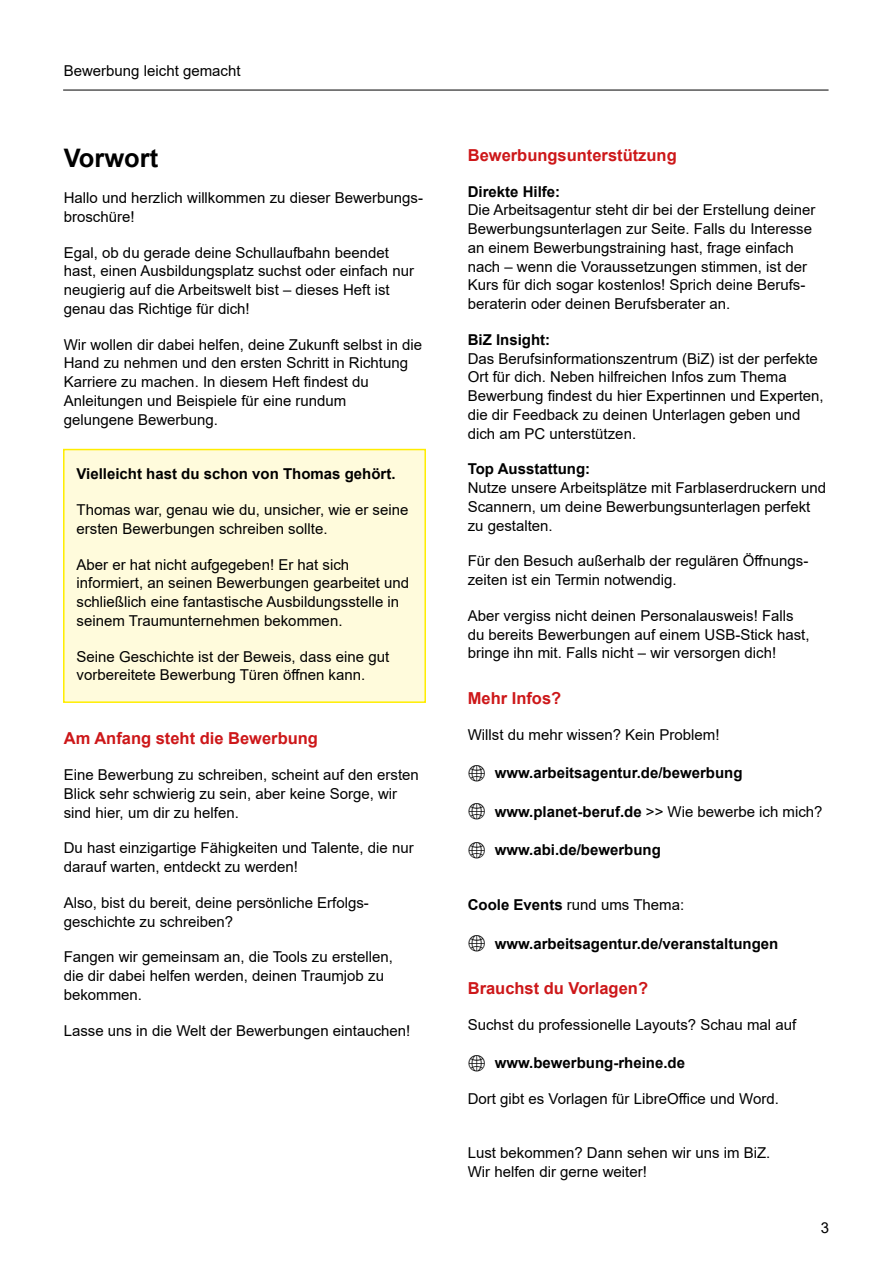
<style>
.page{position:relative;width:893px;height:1263px;background:#fff}
.page>*{position:absolute;margin:0;border:0;box-sizing:border-box;transform-origin:0 0}
._0-17PT-Überschrift-schwarz{font:700 25.5px "Arial";color:#000}
._0-Überschrift-rot-mit-kleiinemAbstand{font:700 16.5px "Arial";color:#cd1719}
.Standard-ohne-Absatz{font:15px/18.8px "Arial";color:#000}
.t1{font:700 15px "Arial";color:#000}
.s1{font-weight:700}
</style>
<div class="page">
<div style="left:63px;top:449px;width:363px;height:254px;background:#fffbdc;border:2px solid #ffed00"></div>
<hr style="left:63px;top:90px;width:765px;height:1px;background:#000">
<p class="Standard-ohne-Absatz" style="left:64px;top:61px;width:178px">Bewerbung leicht gemacht</p>
<p class="_0-17PT-Überschrift-schwarz" style="left:64px;top:140px;width:96px">Vorwort</p>
<p class="Standard-ohne-Absatz" style="left:64px;top:188px;width:361px">Hallo und herzlich willkommen zu dieser Bewerbungs&shy;broschüre!</p>
<p class="Standard-ohne-Absatz" style="left:64px;top:243px;width:352px">Egal, ob du gerade deine Schullaufbahn beendet hast, einen Ausbildungsplatz suchst oder einfach nur neugierig auf die Arbeitswelt bist – dieses Heft ist genau das Richtige für dich!</p>
<p class="Standard-ohne-Absatz" style="left:64px;top:335px;width:360px">Wir wollen dir dabei helfen, deine Zukunft selbst in die Hand zu nehmen und den ersten Schritt in Richtung Karriere zu machen. In diesem Heft findest du Anleitungen und Beispiele für eine rundum<br>gelungene Bewerbung.</p>
<p class="t1" style="left:77px;top:463px;width:320px">Vielleicht hast du schon von Thomas gehört.</p>
<p class="Standard-ohne-Absatz" style="left:77px;top:500px;width:333px">Thomas war, genau wie du, unsicher, wie er seine ersten Bewerbungen schreiben sollte.</p>
<p class="Standard-ohne-Absatz" style="left:77px;top:555px;width:334px">Aber er hat nicht aufgegeben! Er hat sich informiert, an seinen Bewerbungen gearbeitet und schließlich eine fantastische Ausbildungsstelle in seinem Traumunternehmen bekommen.</p>
<p class="Standard-ohne-Absatz" style="left:77px;top:647px;width:314px">Seine Geschichte ist der Beweis, dass eine gut vorbereitete Bewerbung Türen öffnen kann.</p>
<p class="_0-Überschrift-rot-mit-kleiinemAbstand" style="left:64px;top:727px;width:256px">Am Anfang steht die Bewerbung</p>
<p class="Standard-ohne-Absatz" style="left:64px;top:765px;width:357px">Eine Bewerbung zu schreiben, scheint auf den ersten<br>Blick sehr schwierig zu sein, aber keine Sorge, wir sind hier, um dir zu helfen.</p>
<p class="Standard-ohne-Absatz" style="left:64px;top:839px;width:351px">Du hast einzigartige Fähigkeiten und Talente, die nur darauf warten, entdeckt zu werden!</p>
<p class="Standard-ohne-Absatz" style="left:64px;top:893px;width:307px">Also, bist du bereit, deine persönliche Erfolgs&shy;geschichte zu schreiben?</p>
<p class="Standard-ohne-Absatz" style="left:64px;top:948px;width:331px">Fangen wir gemeinsam an, die Tools zu erstellen, die dir dabei helfen werden, deinen Traumjob zu bekommen.</p>
<p class="Standard-ohne-Absatz" style="left:64px;top:1021px;width:348px">Lasse uns in die Welt der Bewerbungen eintauchen!</p>
<p class="_0-Überschrift-rot-mit-kleiinemAbstand" style="left:468px;top:143px;width:211px">Bewerbungsunterstützung</p>
<p class="Standard-ohne-Absatz" style="left:468px;top:182px;width:349px"><span class="s1">Direkte Hilfe:<br></span>Die Arbeitsagentur steht dir bei der Erstellung deiner Bewerbungsunterlagen zur Seite. Falls du Interesse an einem Bewerbungstraining hast, frage einfach nach – wenn die Voraussetzungen stimmen, ist der Kurs für dich sogar kostenlos! Sprich deine Berufs&shy;beraterin oder deinen Berufsberater an.</p>
<p class="Standard-ohne-Absatz" style="left:468px;top:330px;width:358px"><span class="s1">BiZ Insight:<br></span>Das Berufsinformationszentrum (BiZ) ist der perfekte Ort für dich. Neben hilfreichen Infos zum Thema Bewerbung findest du hier Expertinnen und Experten, die dir Feedback zu deinen Unterlagen geben und dich am PC unterstützen.</p>
<p class="Standard-ohne-Absatz" style="left:468px;top:460px;width:360px"><span class="s1">Top Ausstattung:<br></span>Nutze unsere Arbeitsplätze mit Farblaserdruckern und Scannern, um deine Bewerbungsunterlagen perfekt zu gestalten.</p>
<p class="Standard-ohne-Absatz" style="left:468px;top:552px;width:342px">Für den Besuch außerhalb der regulären Öffnungs&shy;zeiten ist ein Termin notwendig.</p>
<p class="Standard-ohne-Absatz" style="left:468px;top:606px;width:343px">Aber vergiss nicht deinen Personalausweis! Falls du bereits Bewerbungen auf einem USB-Stick hast, bringe ihn mit. Falls nicht – wir versorgen dich!</p>
<p class="_0-Überschrift-rot-mit-kleiinemAbstand" style="left:468px;top:686px;width:95px">Mehr Infos?</p>
<p class="Standard-ohne-Absatz" style="left:468px;top:725px;width:253px">Willst du mehr wissen? Kein Problem!</p>
<p class="t1" style="left:495px;top:762px;width:249px">www.arbeitsagentur.de/bewerbung</p>
<p class="Standard-ohne-Absatz" style="left:495px;top:802px;width:329px"><span class="s1">www.planet-beruf.de</span> &gt;&gt; Wie bewerbe ich mich?</p>
<p class="t1" style="left:495px;top:839px;width:168px">www.abi.de/bewerbung</p>
<p class="Standard-ohne-Absatz" style="left:468px;top:895px;width:218px"><span class="s1">Coole Events</span> rund ums Thema:</p>
<p class="t1" style="left:495px;top:933px;width:285px">www.arbeitsagentur.de/veranstaltungen</p>
<p class="_0-Überschrift-rot-mit-kleiinemAbstand" style="left:468px;top:976px;width:182px">Brauchst du Vorlagen?</p>
<p class="Standard-ohne-Absatz" style="left:468px;top:1015px;width:330px">Suchst du professionelle Layouts? Schau mal auf</p>
<p class="t1" style="left:495px;top:1052px;width:192px">www.bewerbung-rheine.de</p>
<p class="Standard-ohne-Absatz" style="left:468px;top:1089px;width:313px">Dort gibt es Vorlagen für LibreOffice und Word.</p>
<p class="Standard-ohne-Absatz" style="left:468px;top:1144px;width:304px">Lust bekommen? Dann sehen wir uns im BiZ.<br>Wir helfen dir gerne weiter!</p>
<p class="Standard-ohne-Absatz" style="left:821px;top:1218px;width:10px">3</p>
</div>
